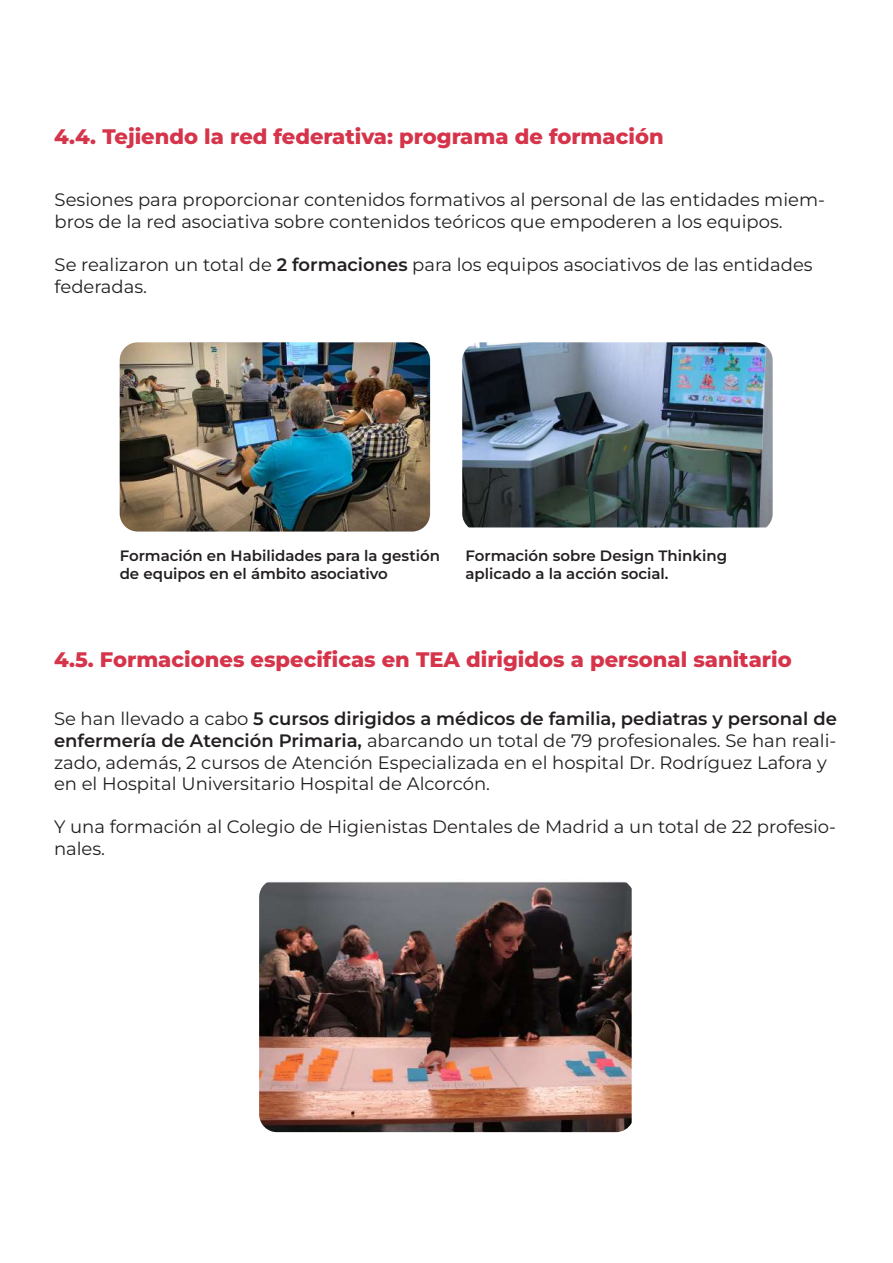
<style>
.page{position:relative;width:893px;height:1263px;background:#fff}
.page>*{position:absolute;margin:0;border:0;box-sizing:border-box;transform-origin:0 0}
.t1{font:800 21px "Montserrat";color:#d5344a}
.t2{font:18px/21.6px "Montserrat";color:#231f20}
.t3{font:600 15px/18px "Montserrat";color:#231f20}
.s1{font-weight:600}
</style>
<div class="page">
<img style="left:462px;top:342px;width:311px;height:185px">
<img style="left:259px;top:881px;width:373px;height:251px">
<img style="left:120px;top:342px;width:310px;height:189px">
<p class="t1" style="left:54px;top:122px;width:611px">4.4. Tejiendo la red federativa: programa de formación</p>
<p class="t2" style="left:55px;top:189px;width:772px">Sesiones para proporcionar contenidos formativos al personal de las entidades miem&shy;bros de la red asociativa sobre contenidos teóricos que empoderen a los equipos.</p>
<p class="t2" style="left:55px;top:253px;width:759px">Se realizaron un total de <span class="s1">2 formaciones</span> para los equipos asociativos de las entidades federadas.</p>
<p class="t3" style="left:120px;top:547px;width:322px">Formación en Habilidades para la gestión de equipos en el ámbito asociativo</p>
<p class="t3" style="left:465px;top:547px;width:263px">Formación sobre Design Thinking aplicado a la acción social.</p>
<p class="t1" style="left:54px;top:645px;width:739px">4.5. Formaciones especificas en TEA dirigidos a personal sanitario</p>
<p class="t2" style="left:54px;top:708px;width:784px">Se han llevado a cabo <span class="s1">5 cursos dirigidos a médicos de familia, pediatras y personal de enfermería de Atención Primaria,</span> abarcando un total de 79 profesionales. Se han reali&shy;zado, además, 2 cursos de Atención Especializada en el hospital Dr. Rodríguez Lafora y en el Hospital Universitario Hospital de Alcorcón.</p>
<p class="t2" style="left:54px;top:816px;width:784px">Y una formación al Colegio de Higienistas Dentales de Madrid a un total de 22 profesio&shy;nales.</p>
</div>
